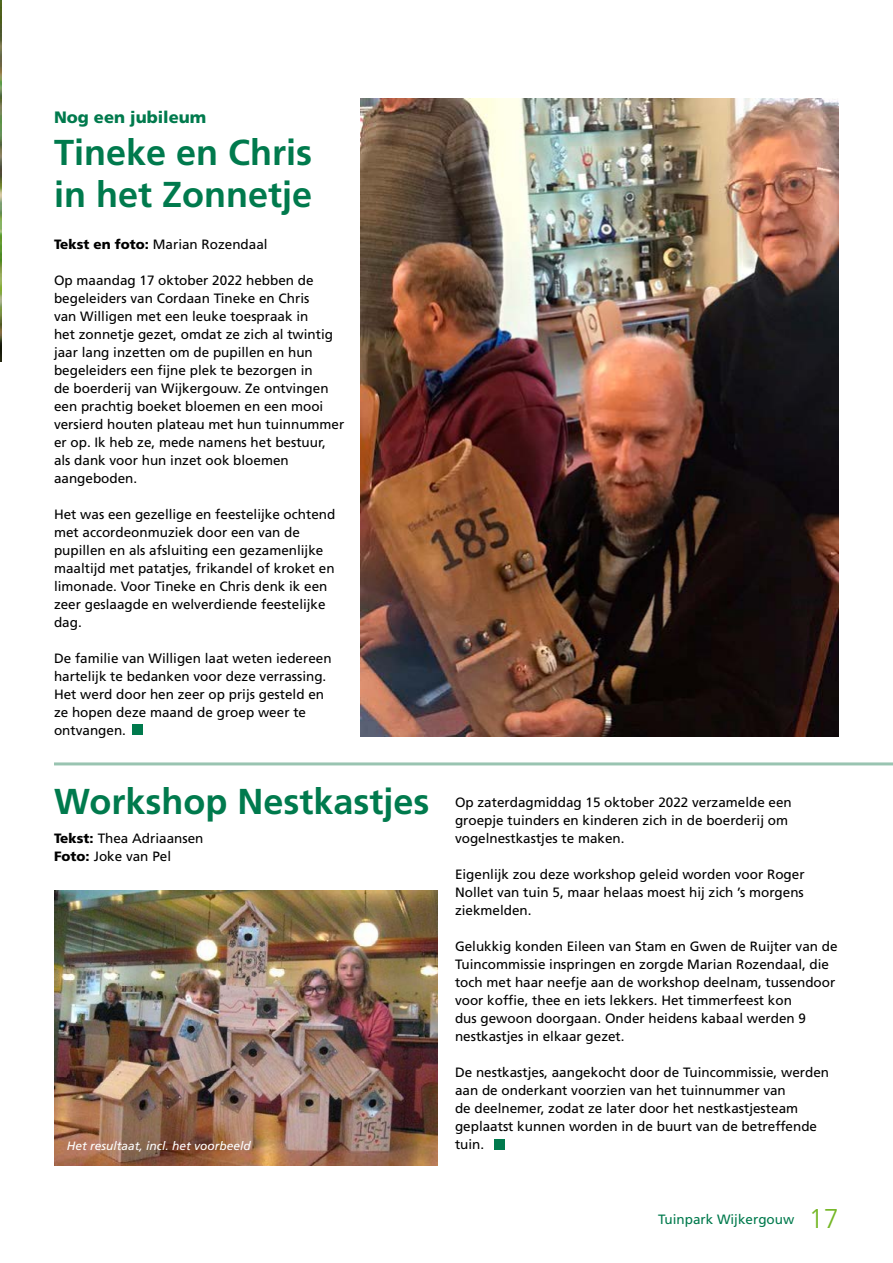
<style>
.page{position:relative;width:893px;height:1263px;background:#fff}
.page>*{position:absolute;margin:0;border:0;box-sizing:border-box;transform-origin:0 0}
.t1{font:700 36px/42px "Frutiger";color:#007a4d}
.t2{font:900 16.5px "Frutiger";color:#007a4d}
.t3{font:13.5px/18px "Frutiger";color:#000}
.t4{font:13.5px "Frutiger";color:#007a4d}
.t5{font:italic 12px "Frutiger";color:#fff}
.s1{font-weight:900}
.s2{font-weight:300;font-size:27px;color:#75b726}
</style>
<div class="page">
<img style="left:0;top:0;width:1px;height:361px">
<img style="left:54px;top:891px;width:384px;height:274px">
<div style="left:495px;top:1139px;width:10px;height:10px;background:#007a4d"></div>
<div style="left:133px;top:725px;width:10px;height:10px;background:#007a4d"></div>
<img style="left:360px;top:99px;width:479px;height:638px">
<hr style="left:54px;top:762px;width:839px;height:3px;background:#99c4b1">
<p class="t2" style="left:54px;top:107px;width:154px">Nog een jubileum</p>
<h1 class="t1" style="left:54px;top:131px;width:260px">Tineke en Chris in het Zonnetje</h1>
<p class="t3" style="left:54px;top:235px;width:215px"><span class="s1">Tekst en foto:</span> Marian Rozendaal</p>
<p class="t3" style="left:54px;top:271px;width:292px">Op maandag 17 oktober 2022 hebben de begeleiders van Cordaan Tineke en Chris<br>van Willigen met een leuke toespraak in<br>het zonnetje gezet, omdat ze zich al twintig jaar lang inzetten om de pupillen en hun begeleiders een fijne plek te bezorgen in<br>de boerderij van Wijkergouw. Ze ontvingen een prachtig boeket bloemen en een mooi versierd houten plateau met hun tuinnummer er op. Ik heb ze, mede namens het bestuur, als dank voor hun inzet ook bloemen aangeboden.</p>
<p class="t3" style="left:54px;top:505px;width:283px">Het was een gezellige en feestelijke ochtend met accordeonmuziek door een van de pupillen en als afsluiting een gezamenlijke maaltijd met patatjes, frikandel of kroket en limonade. Voor Tineke en Chris denk ik een zeer geslaagde en welverdiende feestelijke dag.</p>
<p class="t3" style="left:54px;top:649px;width:279px">De familie van Willigen laat weten iedereen hartelijk te bedanken voor deze verrassing.<br>Het werd door hen zeer op prijs gesteld en ze hopen deze maand de groep weer te ontvangen.</p>
<h1 class="t1" style="left:54px;top:780px;width:377px">Workshop Nestkastjes</h1>
<p class="t3" style="left:54px;top:829px;width:151px"><span class="s1">Tekst:</span> Thea Adriaansen<br><span class="s1">Foto:</span> Joke van Pel</p>
<p class="t5" style="left:67px;top:1139px;width:186px">Het resultaat, incl. het voorbeeld</p>
<p class="t3" style="left:455px;top:793px;width:338px">Op zaterdagmiddag 15 oktober 2022 verzamelde een groepje tuinders en kinderen zich in de boerderij om vogelnestkastjes te maken.</p>
<p class="t3" style="left:455px;top:865px;width:351px;text-align:justify">Eigenlijk zou deze workshop geleid worden voor Roger Nollet van tuin 5, maar helaas moest hij zich ’s morgens ziekmelden.</p>
<p class="t3" style="left:455px;top:937px;width:384px">Gelukkig konden Eileen van Stam en Gwen de Ruijter van de Tuincommissie inspringen en zorgde Marian Rozendaal, die toch met haar neefje aan de workshop deelnam, tussendoor voor koffie, thee en iets lekkers. Het timmerfeest kon<br>dus gewoon doorgaan. Onder heidens kabaal werden 9 nestkastjes in elkaar gezet.</p>
<p class="t3" style="left:455px;top:1063px;width:376px">De nestkastjes, aangekocht door de Tuincommissie, werden aan de onderkant voorzien van het tuinnummer van<br>de deelnemer, zodat ze later door het nestkastjesteam geplaatst kunnen worden in de buurt van de betreffende tuin.</p>
<p class="t4" style="left:658px;top:1211px;width:182px">Tuinpark Wijkergouw <span class="s2">17</span></p>
</div>
